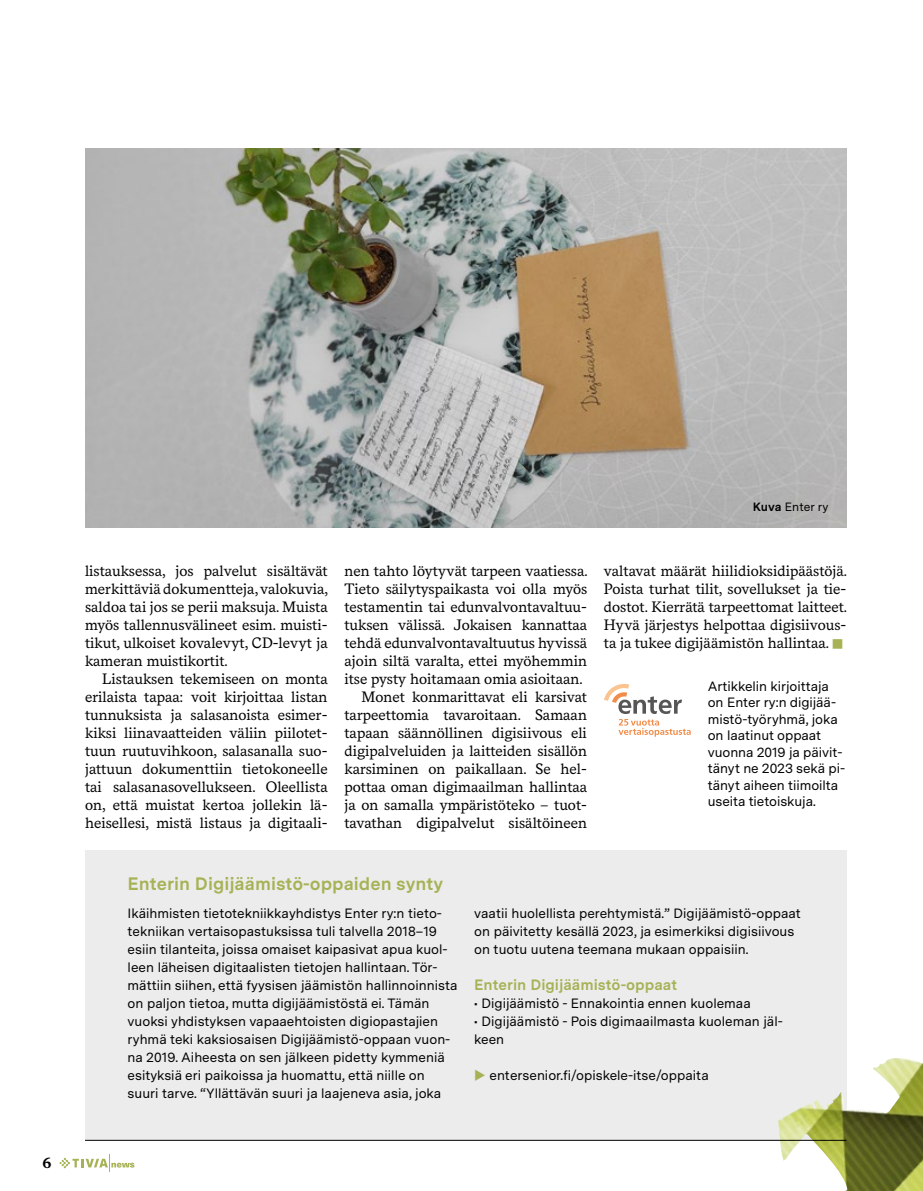
<style>
.page{position:relative;width:923px;height:1191px;background:#fff}
.page>*{position:absolute;margin:0;border:0;box-sizing:border-box;transform-origin:0 0}
.t1{font:700 18px "Messina Sans";color:#a7b255}
.t2{font:15px/18px "Messina Serif";color:#000;text-align:justify}
.t3{font:700 15px "Messina Sans";color:#a7b255}
.t4{font:700 15px "Messina Serif";color:#000}
.t5{font:13.5px/18px "Messina Sans";color:#000}
.t6{font:12px "Messina Sans";color:#000}
.s1{font-weight:700}
.s2{color:#a7b255}
</style>
<div class="page">
<svg style="left:60px;top:1154px;width:74px;height:17px"></svg>
<div style="left:85px;top:850px;width:761px;height:290px;background:#ececec"></div>
<img style="left:85px;top:149px;width:761px;height:378px">
<img style="left:778px;top:1057px;width:145px;height:134px">
<hr style="left:85px;top:1140px;width:761px;height:1px;background:#000">
<svg style="left:604px;top:684px;width:87px;height:52px"></svg>
<p class="t4" style="left:43px;top:1151px;width:11px">6</p>
<p class="t6" style="left:753px;top:498px;width:77px"><span class="s1">Kuva</span> Enter ry</p>
<p class="t2" style="left:85px;top:561px;width:245px">listauksessa, jos palvelut sisältävät merkittäviä dokumentteja, valokuvia, saldoa tai jos se perii maksuja. Muista myös tallennusvälineet esim. muisti&shy;tikut, ulkoiset kovalevyt, CD-levyt ja kameran muistikortit.</p>
<p class="t2" style="left:85px;top:669px;width:244px;text-indent:17px">Listauksen tekemiseen on monta erilaista tapaa: voit kirjoittaa listan tunnuksista ja salasanoista esimer&shy;kiksi liinavaatteiden väliin piilotet&shy;tuun ruutuvihkoon, salasanalla suo&shy;jattuun dokumenttiin tietokoneelle tai salasanasovellukseen. Oleellista on, että muistat kertoa jollekin lä&shy;heisellesi, mistä listaus ja digitaali-</p>
<p class="t2" style="left:344px;top:561px;width:245px">nen tahto löytyvät tarpeen vaatiessa.</p>
<p class="t2" style="left:344px;top:579px;width:244px">Tieto säilytyspaikasta voi olla myös</p>
<p class="t2" style="left:344px;top:597px;width:244px">testamentin tai edunvalvontavaltuu-</p>
<p class="t2" style="left:344px;top:615px;width:244px">tuksen välissä. Jokaisen kannattaa</p>
<p class="t2" style="left:344px;top:633px;width:244px">tehdä edunvalvontavaltuutus hyvissä</p>
<p class="t2" style="left:344px;top:651px;width:244px">ajoin siltä varalta, ettei myöhemmin</p>
<p class="t2" style="left:344px;top:669px;width:240px">itse pysty hoitamaan omia asioitaan.</p>
<p class="t2" style="left:361px;top:687px;width:227px">Monet konmarittavat eli karsivat</p>
<p class="t2" style="left:344px;top:705px;width:244px">tarpeettomia tavaroitaan. Samaan</p>
<p class="t2" style="left:344px;top:723px;width:244px">tapaan säännöllinen digisiivous eli</p>
<p class="t2" style="left:344px;top:741px;width:244px">digipalveluiden ja laitteiden sisällön</p>
<p class="t2" style="left:344px;top:759px;width:244px">karsiminen on paikallaan. Se hel-</p>
<p class="t2" style="left:344px;top:777px;width:244px">pottaa oman digimaailman hallintaa</p>
<p class="t2" style="left:344px;top:795px;width:244px">ja on samalla ympäristöteko – tuot-</p>
<p class="t2" style="left:344px;top:813px;width:244px">tavathan digipalvelut sisältöineen</p>
<p class="t2" style="left:604px;top:561px;width:245px">valtavat määrät hiilidioksidipäästöjä.<br>Poista turhat tilit, sovellukset ja tie&shy;dostot. Kierrätä tarpeettomat laitteet.<br>Hyvä järjestys helpottaa digisiivous&shy;ta ja tukee digijäämistön hallintaa. <span class="s2">■</span></p>
<p class="t5" style="left:708px;top:677px;width:139px;line-height:16.5px">Artikkelin kirjoittaja on Enter ry:n digijää&shy;mistö-työryhmä, joka on laatinut oppaat vuonna 2019 ja päivit&shy;tänyt ne 2023 sekä pi&shy;tänyt aiheen tiimoilta useita tietoiskuja.</p>
<p class="t1" style="left:128px;top:870px;width:317px">Enterin Digijäämistö-oppaiden synty</p>
<p class="t5" style="left:128px;top:904px;width:331px">Ikäihmisten tietotekniikkayhdistys Enter ry:n tieto&shy;tekniikan vertaisopastuksissa tuli talvella 2018–19 esiin tilanteita, joissa omaiset kaipasivat apua kuol&shy;leen läheisen digitaalisten tietojen hallintaan. Tör&shy;mättiin siihen, että fyysisen jäämistön hallinnoinnista on paljon tietoa, mutta digijäämistöstä ei. Tämän vuoksi yhdistyksen vapaaehtoisten digiopastajien ryhmä teki kaksiosaisen Digijäämistö-oppaan vuon&shy;na 2019. Aiheesta on sen jälkeen pidetty kymmeniä esityksiä eri paikoissa ja huomattu, että niille on suuri tarve. “Yllättävän suuri ja laajeneva asia, joka</p>
<p class="t5" style="left:474px;top:904px;width:328px">vaatii huolellista perehtymistä.” Digijäämistö-oppaat on päivitetty kesällä 2023, ja esimerkiksi digisiivous on tuotu uutena teemana mukaan oppaisiin.</p>
<p class="t3" style="left:474px;top:974px;width:204px">Enterin Digijäämistö-oppaat</p>
<p class="t5" style="left:474px;top:994px;width:278px">• Digijäämistö - Ennakointia ennen kuolemaa</p>
<p class="t5" style="left:474px;top:1012px;width:310px">• Digijäämistö - Pois digimaailmasta kuoleman jäl&shy;keen</p>
<p class="t5" style="left:474px;top:1066px;width:236px"><span class="s2">◆</span> entersenior.fi/opiskele-itse/oppaita</p>
</div>
